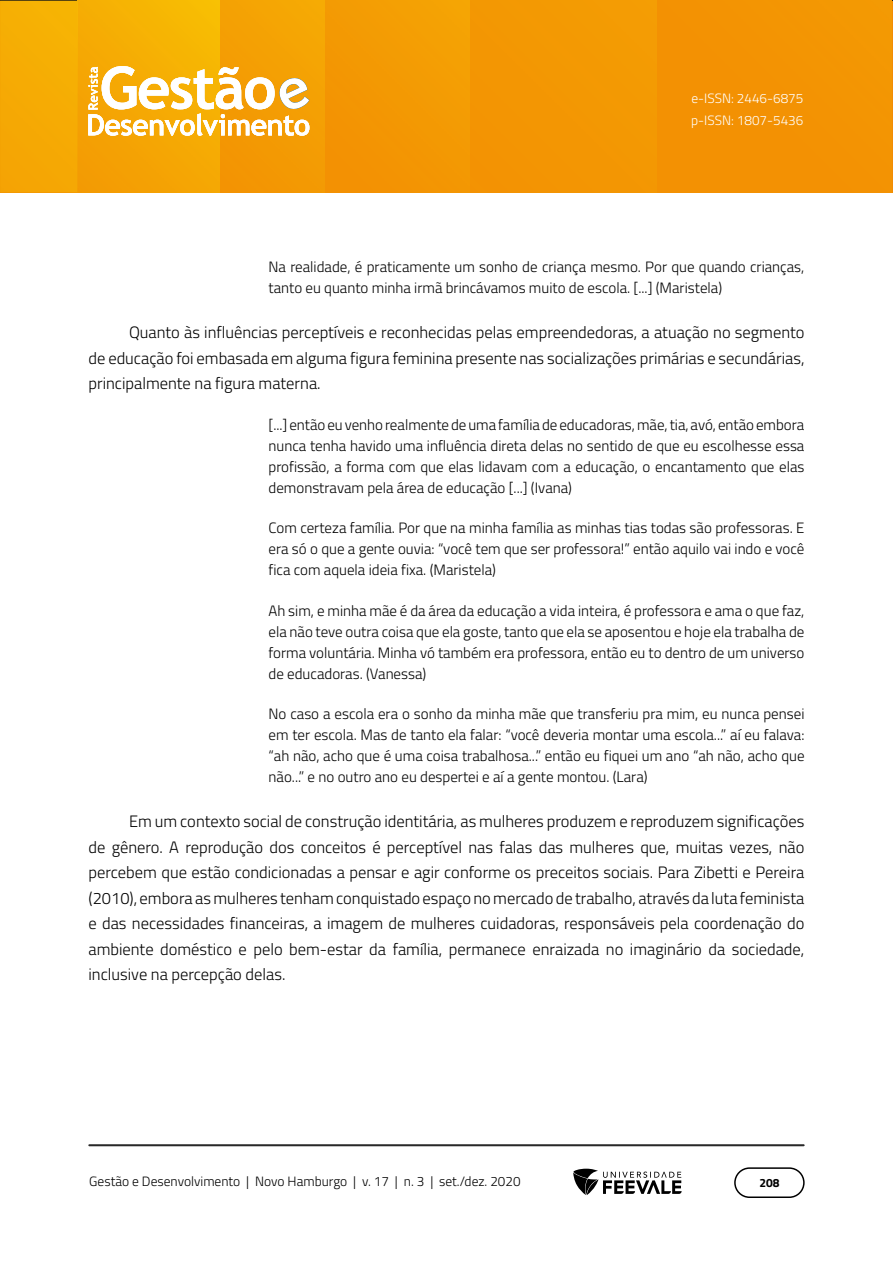
<style>
.page{position:relative;width:893px;height:1263px;background:#fff}
.page>*{position:absolute;margin:0;border:0;box-sizing:border-box;transform-origin:0 0}
.Corpo_de_texto{font:300 16.5px/25.5px "Titillium Web";color:#000;text-align:justify}
.Citação{font:300 15px/21px "Titillium Web";color:#000;text-align:justify}
.t1{font:300 13.5px "Titillium Web";color:#000}
.t2{font:300 13.5px/22.5px "Titillium Web";color:#fff}
.t3{font:700 12px "Titillium Web";color:#000}
</style>
<div class="page">
<img style="left:0;top:1px;width:892px;height:192px">
<img style="left:78px;top:1px;width:1px;height:192px">
<hr style="left:471px;top:1px;width:1px;height:192px;background:#f39503">
<hr style="left:89px;top:1144px;width:715px;height:2px;background:#282828">
<div style="left:734px;top:1167px;width:71px;height:31px;border:2px solid #000;border-radius:15px"></div>
<svg style="left:573px;top:1169px;width:109px;height:26px"></svg>
<svg style="left:88px;top:66px;width:221px;height:70px"></svg>
<p class="t2" style="left:691px;top:86px;width:114px">e-ISSN: 2446-6875 p-ISSN: 1807-5436</p>
<p class="Citação" style="left:268px;top:256px;width:537px">Na realidade, é praticamente um sonho de criança mesmo. Por que quando crianças, tanto eu quanto minha irmã brincávamos muito de escola. [...] (Maristela)</p>
<p class="Corpo_de_texto" style="left:88px;top:319px;width:717px;text-indent:40px">Quanto às influências perceptíveis e reconhecidas pelas empreendedoras, a atuação no segmento de educação foi embasada em alguma figura feminina presente nas socializações primárias e secundárias, principalmente na figura materna.</p>
<p class="Citação" style="left:268px;top:413px;width:537px">[...] então eu venho realmente de uma família de educadoras, mãe, tia, avó, então embora nunca tenha havido uma influência direta delas no sentido de que eu escolhesse essa profissão, a forma com que elas lidavam com a educação, o encantamento que elas demonstravam pela área de educação [...] (Ivana)</p>
<p class="Citação" style="left:268px;top:517px;width:537px">Com certeza família. Por que na minha família as minhas tias todas são professoras. E era só o que a gente ouvia: “você tem que ser professora!” então aquilo vai indo e você fica com aquela ideia fixa. (Maristela)</p>
<p class="Citação" style="left:268px;top:599px;width:537px">Ah sim, e minha mãe é da área da educação a vida inteira, é professora e ama o que faz, ela não teve outra coisa que ela goste, tanto que ela se aposentou e hoje ela trabalha de forma voluntária. Minha vó também era professora, então eu to dentro de um universo de educadoras. (Vanessa)</p>
<p class="Citação" style="left:268px;top:703px;width:538px">No caso a escola era o sonho da minha mãe que transferiu pra mim, eu nunca pensei em ter escola. Mas de tanto ela falar: “você deveria montar uma escola...” aí eu falava: “ah não, acho que é uma coisa trabalhosa...” então eu fiquei um ano “ah não, acho que não...” e no outro ano eu despertei e aí a gente montou. (Lara)</p>
<p class="Corpo_de_texto" style="left:88px;top:808px;width:717px;text-indent:40px">Em um contexto social de construção identitária, as mulheres produzem e reproduzem significações de gênero. A reprodução dos conceitos é perceptível nas falas das mulheres que, muitas vezes, não percebem que estão condicionadas a pensar e agir conforme os preceitos sociais. Para Zibetti e Pereira (2010), embora as mulheres tenham conquistado espaço no mercado de trabalho, através da luta feminista e das necessidades financeiras, a imagem de mulheres cuidadoras, responsáveis pela coordenação do ambiente doméstico e pelo bem-estar da família, permanece enraizada no imaginário da sociedade, inclusive na percepção delas.</p>
<p class="t1" style="left:89px;top:1171px;width:433px">Gestão e Desenvolvimento | Novo Hamburgo | v. 17 | n. 3 | set./dez. 2020</p>
<p class="t3" style="left:759px;top:1174px;width:22px">208</p>
</div>
